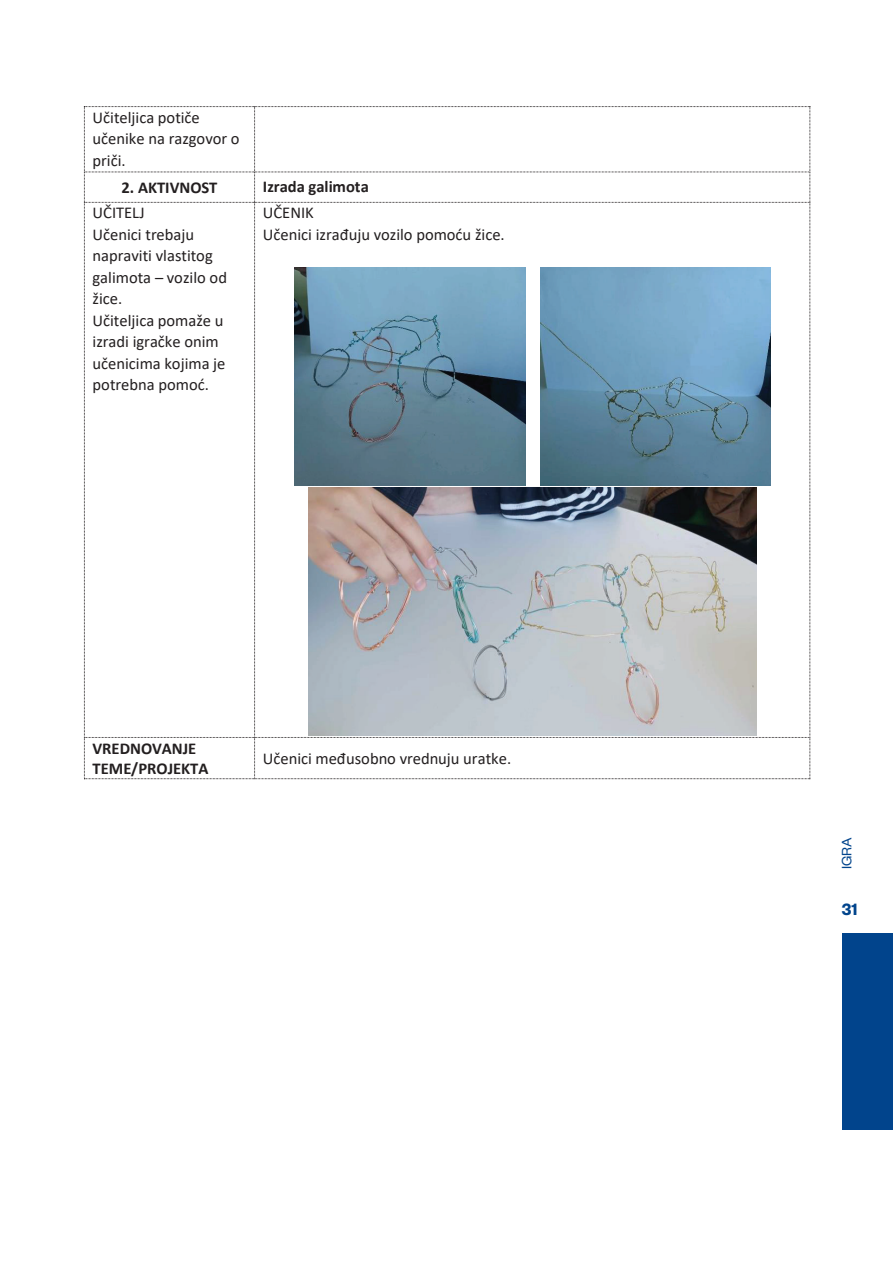
<style>
.page{position:relative;width:893px;height:1263px;background:#fff}
.page>*{position:absolute;margin:0;border:0;box-sizing:border-box;transform-origin:0 0}
.t1{font:600 18px "Founders Grotesk";color:#01448c}
.t2{font:16.5px/21.5px "Calibri";color:#231f20}
.t3{font:700 16.5px/20.1px "Calibri";color:#231f20}
.t4{font:15px "Founders Grotesk";color:#01448c}
</style>
<div class="page">
<div style="left:842px;top:934px;width:51px;height:196px;background:#01448c"></div>
<svg style="left:84px;top:106px;width:726px;height:673px"></svg>
<img style="left:294px;top:267px;width:231px;height:219px">
<img style="left:541px;top:268px;width:229px;height:217px">
<img style="left:308px;top:487px;width:448px;height:249px">
<p class="t2" style="left:93px;top:106px;width:149px">Učiteljica potiče učenike na razgovor o priči.</p>
<p class="t3" style="left:122px;top:177px;width:97px">2. AKTIVNOST</p>
<p class="t3" style="left:263px;top:176px;width:108px">Izrada galimota</p>
<p class="t2" style="left:93px;top:202px;width:136px">UČITELJ<br>Učenici trebaju napraviti vlastitog galimota – vozilo od žice.<br>Učiteljica pomaže u izradi igračke onim učenicima kojima je potrebna pomoć.</p>
<p class="t2" style="left:263px;top:202px;width:243px">UČENIK<br>Učenici izrađuju vozilo pomoću žice.</p>
<p class="t3" style="left:93px;top:738px;width:117px">VREDNOVANJE<br>TEME/PROJEKTA</p>
<p class="t2" style="left:263px;top:747px;width:250px">Učenici međusobno vrednuju uratke.</p>
<p class="t4" style="left:837px;top:869px;width:34px;rotate:-90deg">IGRA</p>
<p class="t1" style="left:842px;top:898px;width:17px">31</p>
</div>
